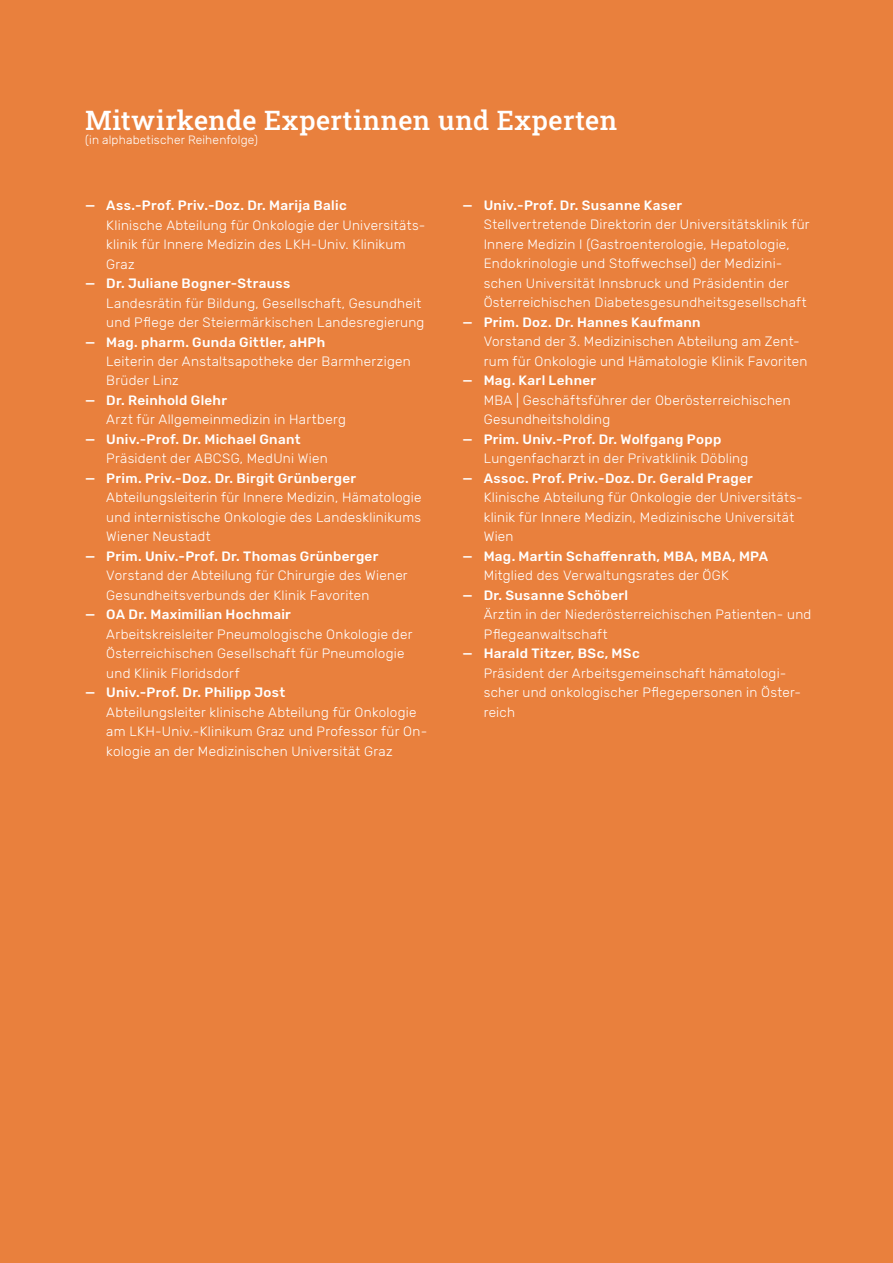
<style>
.page{position:relative;width:893px;height:1263px;background:#e9803d}
.page>*{position:absolute;margin:0;border:0;box-sizing:border-box;transform-origin:0 0}
.t1{font:500 27px "Roboto Slab";letter-spacing:.015em;color:#fff}
.t2{font:300 13.5px/19.5px "Rubik";letter-spacing:.02em;color:#fff}
.t3{font:500 13.5px "Rubik";letter-spacing:.025em;color:#fff}
.t4{font:300 12px "Rubik";letter-spacing:.015em;color:#fff}
</style>
<div class="page">
<h1 class="t1" style="left:85px;top:110px;width:534px">Mitwirkende Expertinnen und Experten</h1>
<p class="t4" style="left:85px;top:133px;width:174px">(in alphabetischer Reihenfolge)</p>
<p class="t3" style="left:85px;top:198px;width:263px">— Ass.-Prof. Priv.-Doz. Dr. Marija Balic</p>
<p class="t2" style="left:106px;top:215px;width:321px">Klinische Abteilung für Onkologie der Universitäts&shy;klinik für Innere Medizin des LKH-Univ. Klinikum<br>Graz</p>
<p class="t3" style="left:85px;top:276px;width:207px">— Dr. Juliane Bogner-Strauss</p>
<p class="t2" style="left:106px;top:293px;width:320px">Landesrätin für Bildung, Gesellschaft, Gesundheit und Pflege der Steiermärkischen Landesregierung</p>
<p class="t3" style="left:85px;top:334px;width:242px">— Mag. pharm. Gunda Gittler, aHPh</p>
<p class="t2" style="left:106px;top:352px;width:306px">Leiterin der Anstaltsapotheke der Barmherzigen<br>Brüder Linz</p>
<p class="t3" style="left:85px;top:393px;width:144px">— Dr. Reinhold Glehr</p>
<p class="t2" style="left:106px;top:411px;width:241px">Arzt für Allgemeinmedizin in Hartberg</p>
<p class="t3" style="left:85px;top:431px;width:217px">— Univ.-Prof. Dr. Michael Gnant</p>
<p class="t2" style="left:106px;top:449px;width:223px">Präsident der ABCSG, MedUni Wien</p>
<p class="t3" style="left:85px;top:470px;width:273px">— Prim. Priv.-Doz. Dr. Birgit Grünberger</p>
<p class="t2" style="left:106px;top:488px;width:317px;text-align:justify">Abteilungsleiterin für Innere Medizin, Hämatologie und internistische Onkologie des Landesklinikums Wiener Neustadt</p>
<p class="t3" style="left:85px;top:548px;width:295px">— Prim. Univ.-Prof. Dr. Thomas Grünberger</p>
<p class="t2" style="left:106px;top:566px;width:303px">Vorstand der Abteilung für Chirurgie des Wiener<br>Gesundheitsverbunds der Klinik Favoriten</p>
<p class="t3" style="left:85px;top:607px;width:207px">— OA Dr. Maximilian Hochmair</p>
<p class="t2" style="left:106px;top:625px;width:308px">Arbeitskreisleiter Pneumologische Onkologie der<br>Österreichischen Gesellschaft für Pneumologie und Klinik Floridsdorf</p>
<p class="t3" style="left:85px;top:685px;width:202px">— Univ.-Prof. Dr. Philipp Jost</p>
<p class="t2" style="left:106px;top:703px;width:322px">Abteilungsleiter klinische Abteilung für Onkologie am LKH-Univ.-Klinikum Graz und Professor für On&shy;kologie an der Medizinischen Universität Graz</p>
<p class="t3" style="left:462px;top:197px;width:221px">— Univ.-Prof. Dr. Susanne Kaser</p>
<p class="t2" style="left:484px;top:215px;width:327px">Stellvertretende Direktorin der Universitätsklinik für Innere Medizin I (Gastroenterologie, Hepatologie, Endokrinologie und Stoffwechsel) der Medizini&shy;schen Universität Innsbruck und Präsidentin der Österreichischen Diabetesgesundheitsgesellschaft</p>
<p class="t3" style="left:462px;top:314px;width:240px">— Prim. Doz. Dr. Hannes Kaufmann</p>
<p class="t2" style="left:484px;top:332px;width:325px">Vorstand der 3. Medizinischen Abteilung am Zent&shy;rum für Onkologie und Hämatologie Klinik Favoriten</p>
<p class="t3" style="left:462px;top:373px;width:135px">— Mag. Karl Lehner</p>
<p class="t2" style="left:484px;top:391px;width:309px">MBA | Geschäftsführer der Oberösterreichischen<br>Gesundheitsholding</p>
<p class="t3" style="left:462px;top:431px;width:260px">— Prim. Univ.-Prof. Dr. Wolfgang Popp</p>
<p class="t2" style="left:484px;top:449px;width:266px">Lungenfacharzt in der Privatklinik Döbling</p>
<p class="t3" style="left:462px;top:470px;width:292px">— Assoc. Prof. Priv.-Doz. Dr. Gerald Prager</p>
<p class="t2" style="left:484px;top:488px;width:321px">Klinische Abteilung für Onkologie der Universitäts&shy;klinik für Innere Medizin, Medizinische Universität<br>Wien</p>
<p class="t3" style="left:462px;top:548px;width:307px">— Mag. Martin Schaffenrath, MBA, MBA, MPA</p>
<p class="t2" style="left:484px;top:566px;width:247px">Mitglied des Verwaltungsrates der ÖGK</p>
<p class="t3" style="left:462px;top:587px;width:167px">— Dr. Susanne Schöberl</p>
<p class="t2" style="left:484px;top:605px;width:329px">Ärztin in der Niederösterreichischen Patienten- und<br>Pflegeanwaltschaft</p>
<p class="t3" style="left:462px;top:646px;width:179px">— Harald Titzer, BSc, MSc</p>
<p class="t2" style="left:484px;top:664px;width:319px">Präsident der Arbeitsgemeinschaft hämatologi&shy;scher und onkologischer Pflegepersonen in Öster&shy;reich</p>
</div>
